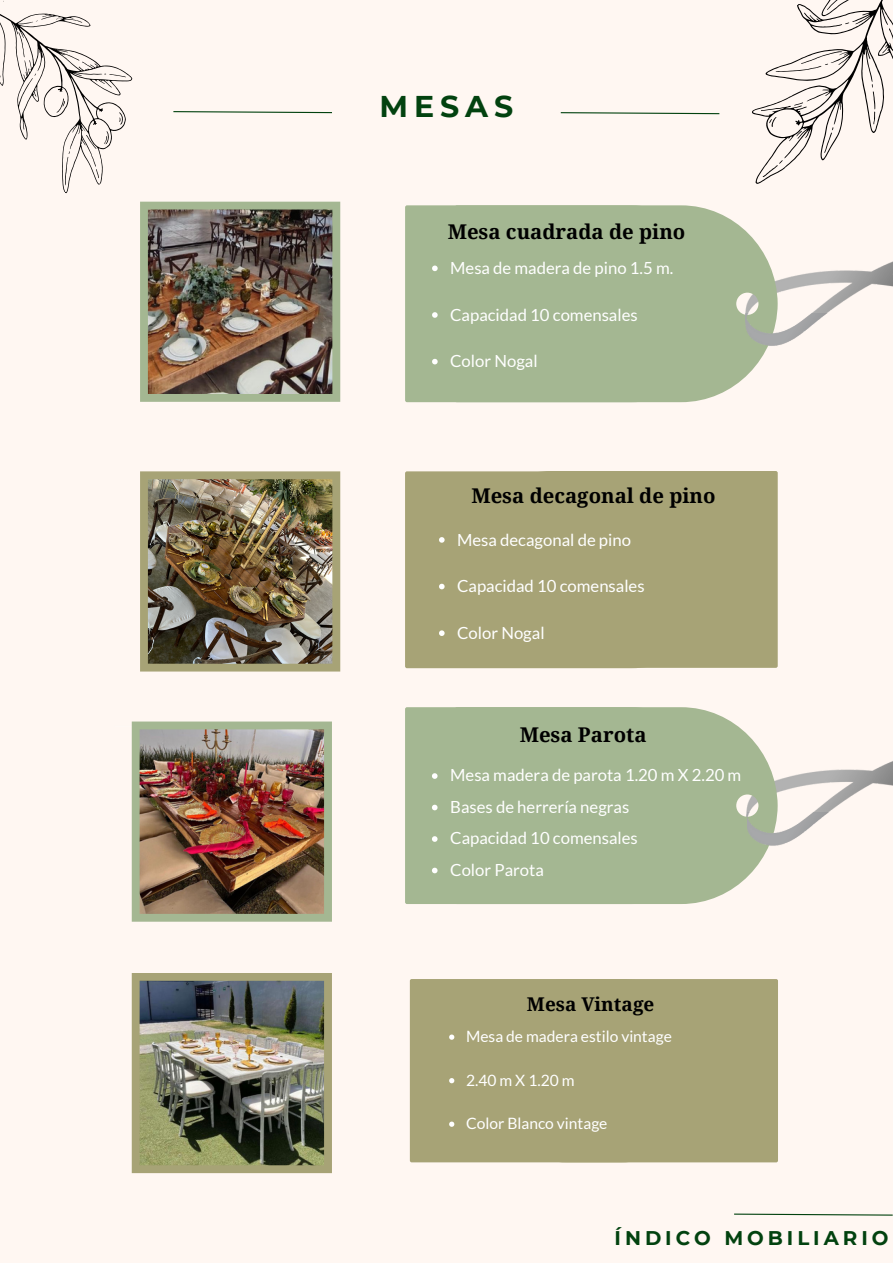
<style>
.page{position:relative;width:893px;height:1264px;background:#fff}
.page>*{position:absolute;margin:0;border:0;box-sizing:border-box;transform-origin:0 0}
.t1{font:700 30px "Montserrat";letter-spacing:.2em;color:#02420f}
.t2{font:700 20.25px "Noto Serif";color:#000}
.t3{font:700 19.8px "Montserrat";letter-spacing:.2em;color:#02420f}
.t4{font:700 18.9px "Noto Serif";color:#000}
.t5{font:16.65px "Lato";color:#fff}
.t6{font:15.6px "Lato";color:#fff}
</style>
<div class="page">
<div style="left:0;top:0;width:892px;height:1262px;background:#fff7f2"></div>
<svg style="left:560px;top:0;width:332px;height:184px"></svg>
<svg style="left:734px;top:1213px;width:158px;height:3px"></svg>
<img style="left:131px;top:721px;width:201px;height:200px">
<img style="left:132px;top:973px;width:200px;height:200px">
<img style="left:777px;top:262px;width:115px;height:51px">
<svg style="left:727px;top:217px;width:50px;height:173px;fill:#a4b792"></svg>
<div style="left:405px;top:205px;width:322px;height:197px;background:#a4b792"></div>
<div style="left:727px;top:471px;width:50px;height:197px;background:#a7a376"></div>
<div style="left:405px;top:471px;width:322px;height:197px;background:#a7a376"></div>
<div style="left:405px;top:707px;width:50px;height:197px;background:#a4b792"></div>
<img style="left:777px;top:761px;width:115px;height:51px">
<div style="left:455px;top:707px;width:322px;height:197px;background:#a4b792"></div>
<div style="left:711px;top:979px;width:67px;height:183px;background:#a7a376"></div>
<div style="left:410px;top:979px;width:301px;height:183px;background:#a7a376"></div>
<svg style="left:432px;top:265px;width:5px;height:6px"></svg>
<svg style="left:432px;top:312px;width:5px;height:6px"></svg>
<svg style="left:432px;top:359px;width:5px;height:5px"></svg>
<svg style="left:432px;top:773px;width:5px;height:5px"></svg>
<svg style="left:432px;top:804px;width:5px;height:6px"></svg>
<svg style="left:432px;top:836px;width:5px;height:5px"></svg>
<svg style="left:432px;top:867px;width:5px;height:6px"></svg>
<svg style="left:439px;top:537px;width:5px;height:5px"></svg>
<svg style="left:439px;top:583px;width:5px;height:6px"></svg>
<svg style="left:439px;top:630px;width:5px;height:6px"></svg>
<svg style="left:449px;top:1034px;width:5px;height:5px"></svg>
<svg style="left:449px;top:1078px;width:5px;height:5px"></svg>
<svg style="left:449px;top:1121px;width:5px;height:5px"></svg>
<svg style="left:0;top:1px;width:340px;height:401px"></svg>
<img style="left:140px;top:471px;width:200px;height:200px">
<img style="left:745px;top:313px;width:82px;height:58px">
<img style="left:747px;top:812px;width:82px;height:58px">
<p class="t1" style="left:379px;top:88px;width:135px">MESAS</p>
<p class="t2" style="left:447px;top:218px;width:239px">Mesa cuadrada de pino</p>
<p class="t5" style="left:450px;top:257px;width:224px">Mesa de madera de pino 1.5 m.</p>
<p class="t5" style="left:450px;top:304px;width:189px">Capacidad 10 comensales</p>
<p class="t5" style="left:450px;top:351px;width:89px">Color Nogal</p>
<p class="t2" style="left:471px;top:481px;width:246px">Mesa decagonal de pino</p>
<p class="t5" style="left:457px;top:529px;width:175px">Mesa decagonal de pino</p>
<p class="t5" style="left:457px;top:575px;width:189px">Capacidad 10 comensales</p>
<p class="t5" style="left:457px;top:622px;width:89px">Color Nogal</p>
<p class="t2" style="left:519px;top:720px;width:128px">Mesa Parota</p>
<p class="t5" style="left:450px;top:764px;width:292px">Mesa madera de parota 1.20 m X 2.20 m</p>
<p class="t5" style="left:450px;top:796px;width:181px">Bases de herrería negras</p>
<p class="t5" style="left:450px;top:827px;width:189px">Capacidad 10 comensales</p>
<p class="t5" style="left:450px;top:859px;width:95px">Color Parota</p>
<p class="t4" style="left:527px;top:991px;width:129px">Mesa Vintage</p>
<p class="t6" style="left:466px;top:1026px;width:207px">Mesa de madera estilo vintage</p>
<p class="t6" style="left:466px;top:1070px;width:110px">2.40 m X 1.20 m</p>
<p class="t6" style="left:466px;top:1113px;width:143px">Color Blanco vintage</p>
<p class="t3" style="left:614px;top:1225px;width:275px">ÍNDICO MOBILIARIO</p>
</div>
